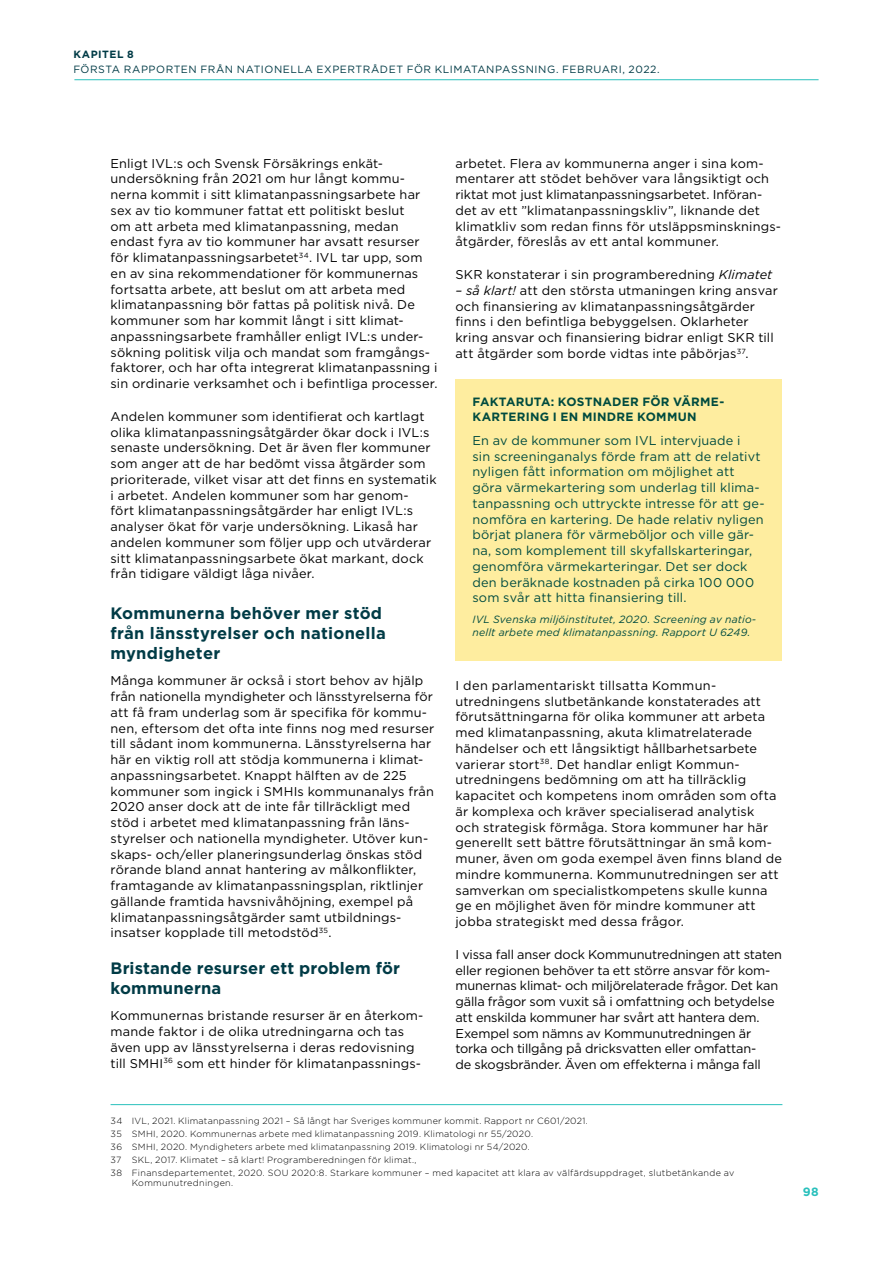
<style>
.page{position:relative;width:893px;height:1263px;background:#fff}
.page>*{position:absolute;margin:0;border:0;box-sizing:border-box;transform-origin:0 0}
.t1{font:700 16.5px/19.8px "Gotham";letter-spacing:.015em;color:#003b46}
.t2{font:12.75px/15.8px "Gotham";letter-spacing:.015em;color:#000}
.t3{font:12.75px/15.8px "Gotham";letter-spacing:.015em;color:#004b3f}
.t4{font:12.75px/15.8px "Gotham";letter-spacing:-.01em;color:#000}
.t5{font:700 12px/14.4px "Gotham";letter-spacing:.025em;color:#004b3f}
.t6{font:700 12px "Gotham";color:#29c0bc}
.t7{font:italic 10.5px/12.6px "Gotham";letter-spacing:.015em;color:#004b3f}
.t8{font:10.5px "Gotham";letter-spacing:.05em;color:#003b46}
.t9{font:700 10.5px "Gotham";letter-spacing:.05em;color:#003b46}
.t10{font:300 9px/12.9px "Gotham";letter-spacing:.03em;color:#000}
.s1{font-style:italic}
</style>
<div class="page">
<hr style="left:74px;top:79px;width:745px;height:1px;background:#29c0bc">
<hr style="left:111px;top:1104px;width:671px;height:1px;background:#29c0bc">
<div style="left:455px;top:379px;width:327px;height:282px;background:#feed9f"></div>
<p class="t9" style="left:73px;top:47px;width:62px">KAPITEL 8</p>
<p class="t8" style="left:73px;top:63px;width:588px">FÖRSTA RAPPORTEN FRÅN NATIONELLA EXPERTRÅDET FÖR KLIMATANPASSNING. FEBRUARI, 2022.</p>
<p class="t2" style="left:111px;top:155px;width:328px">Enligt IVL:s och Svensk Försäkrings enkät&shy;undersökning från 2021 om hur långt kommu&shy;nerna kommit i sitt klimatanpassningsarbete har sex av tio kommuner fattat ett politiskt beslut<br>om att arbeta med klimatanpassning, medan endast fyra av tio kommuner har avsatt resurser för klimatanpassningsarbetet<sup>34</sup>. IVL tar upp, som en av sina rekommendationer för kommunernas fortsatta arbete, att beslut om att arbeta med klimatanpassning bör fattas på politisk nivå. De kommuner som har kommit långt i sitt klimat&shy;anpassningsarbete framhåller enligt IVL:s under&shy;sökning politisk vilja och mandat som framgångs&shy;faktorer, och har ofta integrerat klimatanpassning i sin ordinarie verksamhet och i befintliga processer.</p>
<p class="t2" style="left:111px;top:408px;width:328px">Andelen kommuner som identifierat och kartlagt olika klimatanpassningsåtgärder ökar dock i IVL:s senaste undersökning. Det är även fler kommuner som anger att de har bedömt vissa åtgärder som prioriterade, vilket visar att det finns en systematik i arbetet. Andelen kommuner som har genom-<br>fört klimatanpassningsåtgärder har enligt IVL:s analyser ökat för varje undersökning. Likaså har andelen kommuner som följer upp och utvärderar sitt klimatanpassningsarbete ökat markant, dock från tidigare väldigt låga nivåer.</p>
<p class="t1" style="left:111px;top:604px;width:277px">Kommunerna behöver mer stöd från länsstyrelser och nationella myndigheter</p>
<p class="t2" style="left:111px;top:673px;width:325px">Många kommuner är också i stort behov av hjälp från nationella myndigheter och länsstyrelserna för att få fram underlag som är specifika för kommu&shy;nen, eftersom det ofta inte finns nog med resurser till sådant inom kommunerna. Länsstyrelserna har här en viktig roll att stödja kommunerna i klimat&shy;anpassningsarbetet. Knappt hälften av de 225 kommuner som ingick i SMHIs kommunanalys från 2020 anser dock att de inte får tillräckligt med stöd i arbetet med klimatanpassning från läns&shy;styrelser och nationella myndigheter. Utöver kun&shy;skaps- och/eller planeringsunderlag önskas stöd rörande bland annat hantering av målkonflikter, framtagande av klimatanpassningsplan, riktlinjer gällande framtida havsnivåhöjning, exempel på klimatanpassningsåtgärder samt utbildnings&shy;insatser kopplade till metodstöd<sup>35</sup>.</p>
<p class="t1" style="left:111px;top:958px;width:291px">Bristande resurser ett problem för kommunerna</p>
<p class="t2" style="left:111px;top:1008px;width:314px">Kommunernas bristande resurser är en återkom&shy;mande faktor i de olika utredningarna och tas även upp av länsstyrelserna i deras redovisning till SMHI<sup>36</sup> som ett hinder för klimatanpassnings-</p>
<p class="t2" style="left:455px;top:155px;width:327px">arbetet. Flera av kommunerna anger i sina kom&shy;mentarer att stödet behöver vara långsiktigt och riktat mot just klimatanpassningsarbetet. Införan&shy;det av ett ”klimatanpassningskliv”, liknande det klimatkliv som redan finns för utsläppsminsknings&shy;åtgärder, föreslås av ett antal kommuner.</p>
<p class="t2" style="left:455px;top:266px;width:318px">SKR konstaterar i sin programberedning <span class="s1">Klimatet</span></p>
<p class="t2" style="left:455px;top:282px;width:324px"><span class="s1">– så klart!</span> att den största utmaningen kring ansvar och finansiering av klimatanpassningsåtgärder finns i den befintliga bebyggelsen. Oklarheter kring ansvar och finansiering bidrar enligt SKR till att åtgärder som borde vidtas inte påbörjas<sup>37</sup>.</p>
<p class="t5" style="left:472px;top:395px;width:253px">FAKTARUTA: KOSTNADER FÖR VÄRME-<br>KARTERING I EN MINDRE KOMMUN</p>
<p class="t3" style="left:472px;top:432px;width:294px">En av de kommuner som IVL intervjuade i<br>sin screeninganalys förde fram att de relativt nyligen fått information om möjlighet att göra värmekartering som underlag till klima&shy;tanpassning och uttryckte intresse för att ge&shy;nomföra en kartering. De hade relativ nyligen börjat planera för värmeböljor och ville gär&shy;na, som komplement till skyfallskarteringar, genomföra värmekarteringar. Det ser dock den beräknade kostnaden på cirka 100 000 som svår att hitta finansiering till.</p>
<p class="t7" style="left:472px;top:613px;width:285px">IVL Svenska miljöinstitutet, 2020. Screening av natio&shy;nellt arbete med klimatanpassning. Rapport U 6249.</p>
<p class="t2" style="left:455px;top:677px;width:328px">I den parlamentariskt tillsatta Kommun&shy;utredningens slutbetänkande konstaterades att förutsättningarna för olika kommuner att arbeta med klimatanpassning, akuta klimatrelaterade händelser och ett långsiktigt hållbarhetsarbete varierar stort<sup>38</sup>. Det handlar enligt Kommun&shy;utredningens bedömning om att ha tillräcklig kapacitet och kompetens inom områden som ofta är komplexa och kräver specialiserad analytisk<br>och strategisk förmåga. Stora kommuner har här generellt sett bättre förutsättningar än små kom&shy;muner, även om goda exempel även finns bland de mindre kommunerna. Kommunutredningen ser att samverkan om specialistkompetens skulle kunna ge en möjlighet även för mindre kommuner att jobba strategiskt med dessa frågor.</p>
<p class="t4" style="left:455px;top:946px;width:328px">I vissa fall anser dock Kommunutredningen att staten eller regionen behöver ta ett större ansvar för kom&shy;munernas klimat- och miljörelaterade frågor. Det kan gälla frågor som vuxit så i omfattning och betydelse att enskilda kommuner har svårt att hantera dem.<br>Exempel som nämns av Kommunutredningen är torka och tillgång på dricksvatten eller omfattan-<br>de skogsbränder. Även om effekterna i många fall</p>
<p class="t10" style="left:111px;top:1114px;width:625px">34 IVL, 2021. Klimatanpassning 2021 – Så långt har Sveriges kommuner kommit. Rapport nr C601/2021.<br>35 SMHI, 2020. Kommunernas arbete med klimatanpassning 2019. Klimatologi nr 55/2020.<br>36 SMHI, 2020. Myndigheters arbete med klimatanpassning 2019. Klimatologi nr 54/2020.<br>37 SKL, 2017. Klimatet – så klart! Programberedningen för klimat.,<br>38 Finansdepartementet, 2020. SOU 2020:8. Starkare kommuner – med kapacitet att klara av välfärdsuppdraget, slutbetänkande av</p>
<p class="t10" style="left:132px;top:1176px;width:103px">Kommunutredningen.</p>
<p class="t6" style="left:803px;top:1184px;width:17px">98</p>
</div>
